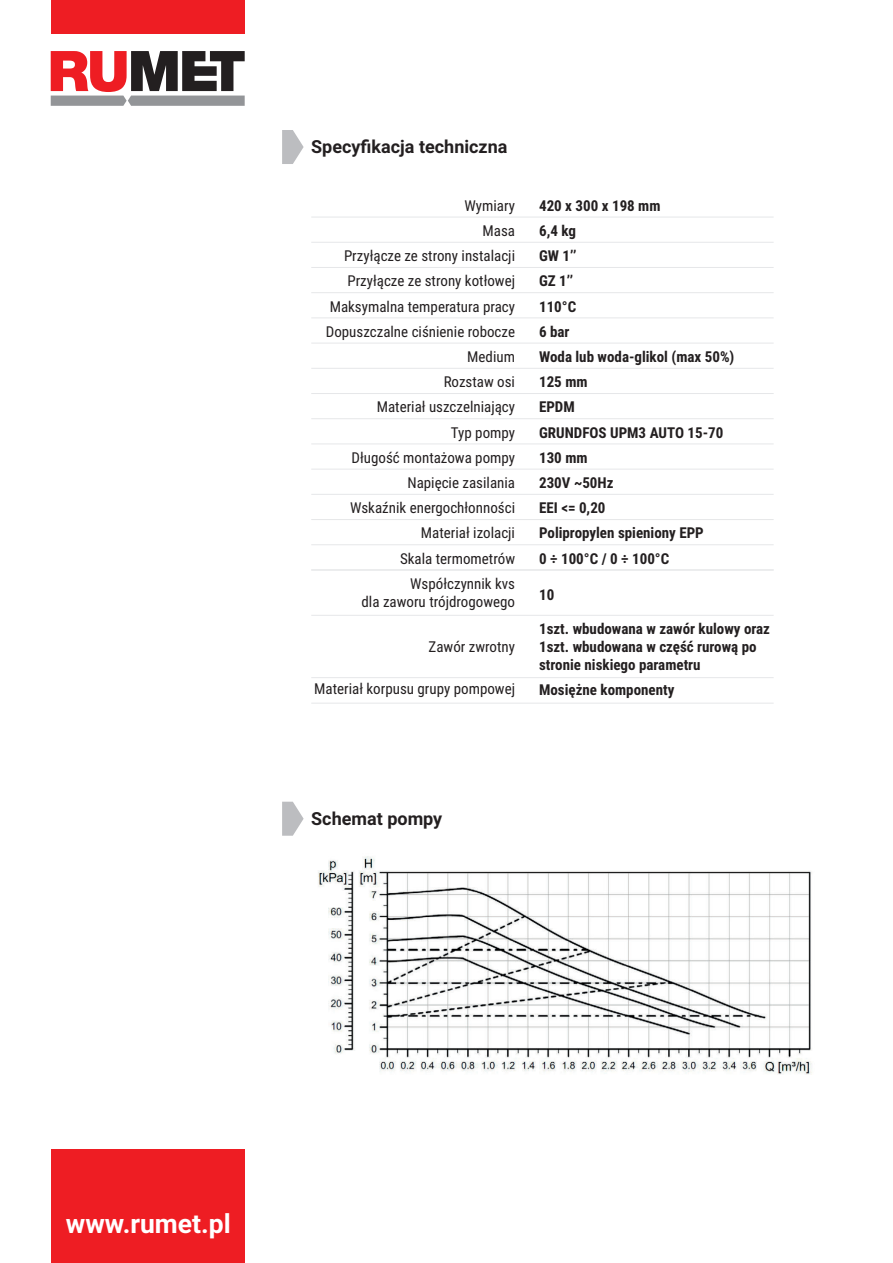
<style>
.page{position:relative;width:893px;height:1263px;background:#fff}
.page>*{position:absolute;margin:0;border:0;box-sizing:border-box;transform-origin:0 0}
.t1{font:700 26.55px "Roboto";color:#fff}
.t2{font:700 18px "Roboto";color:#231f20}
.t3{font:15px/25.2px "Roboto Condensed";color:#231f20;text-align:right}
.t4{font:700 15px/25.2px "Roboto Condensed";color:#231f20}
</style>
<div class="page">
<div style="left:51px;top:1149px;width:194px;height:114px;background:#ee1d23"></div>
<svg style="left:51px;top:51px;width:194px;height:55px"></svg>
<div style="left:51px;top:0;width:194px;height:34px;background:#ee1d23"></div>
<svg style="left:282px;top:130px;width:22px;height:34px"></svg>
<svg style="left:282px;top:802px;width:22px;height:34px"></svg>
<img style="left:318px;top:856px;width:494px;height:219px">
<hr style="left:311px;top:217px;width:463px;height:1px;background:#e6e7e9">
<hr style="left:311px;top:242px;width:463px;height:1px;background:#e6e7e9">
<hr style="left:311px;top:267px;width:463px;height:1px;background:#e6e7e9">
<hr style="left:311px;top:292px;width:463px;height:1px;background:#e6e7e9">
<hr style="left:311px;top:317px;width:463px;height:1px;background:#e6e7e9">
<hr style="left:311px;top:343px;width:463px;height:1px;background:#e6e7e9">
<hr style="left:311px;top:368px;width:463px;height:1px;background:#e6e7e9">
<hr style="left:311px;top:393px;width:463px;height:1px;background:#e6e7e9">
<hr style="left:311px;top:418px;width:463px;height:1px;background:#e6e7e9">
<hr style="left:311px;top:443px;width:463px;height:1px;background:#e6e7e9">
<hr style="left:311px;top:469px;width:463px;height:1px;background:#e6e7e9">
<hr style="left:311px;top:494px;width:463px;height:1px;background:#e6e7e9">
<hr style="left:311px;top:519px;width:463px;height:1px;background:#e6e7e9">
<hr style="left:311px;top:544px;width:463px;height:1px;background:#e6e7e9">
<hr style="left:311px;top:569px;width:463px;height:1px;background:#e6e7e9">
<hr style="left:311px;top:615px;width:463px;height:1px;background:#e6e7e9">
<hr style="left:311px;top:677px;width:463px;height:1px;background:#e6e7e9">
<hr style="left:311px;top:703px;width:463px;height:1px;background:#e6e7e9">
<p class="t2" style="left:311px;top:140px;width:198px">Specyfikacja techniczna</p>
<p class="t3" style="left:326px;top:194px;width:191px">Wymiary<br>Masa<br>Przyłącze ze strony instalacji<br>Przyłącze ze strony kotłowej<br>Maksymalna temperatura pracy<br>Dopuszczalne ciśnienie robocze<br>Medium<br>Rozstaw osi<br>Materiał uszczelniający<br>Typ pompy<br>Długość montażowa pompy<br>Napięcie zasilania<br>Wskaźnik energochłonności<br>Materiał izolacji<br>Skala termometrów<br>Współczynnik kvs</p>
<p class="t3" style="left:362px;top:590px;width:155px">dla zaworu trójdrogowego</p>
<p class="t3" style="left:429px;top:635px;width:88px">Zawór zwrotny</p>
<p class="t3" style="left:314px;top:678px;width:202px">Materiał korpusu grupy pompowej</p>
<p class="t4" style="left:539px;top:194px;width:197px">420 x 300 x 198 mm<br>6,4 kg<br>GW 1’’<br>GZ 1’’<br>110°C<br>6 bar<br>Woda lub woda-glikol (max 50%)<br>125 mm<br>EPDM<br>GRUNDFOS UPM3 AUTO 15-70<br>130 mm<br>230V ~50Hz<br>EEI &lt;= 0,20<br>Polipropylen spieniony EPP<br>0 ÷ 100°C / 0 ÷ 100°C</p>
<p class="t4" style="left:539px;top:583px;width:17px">10</p>
<p class="t4" style="left:539px;top:621px;width:232px;line-height:18px">1szt. wbudowana w zawór kulowy oraz<br>1szt. wbudowana w część rurową po stronie niskiego parametru</p>
<p class="t4" style="left:539px;top:679px;width:137px">Mosiężne komponenty</p>
<p class="t2" style="left:311px;top:812px;width:133px">Schemat pompy</p>
<h1 class="t1" style="left:66px;top:1213px;width:166px">www.rumet.pl</h1>
</div>
